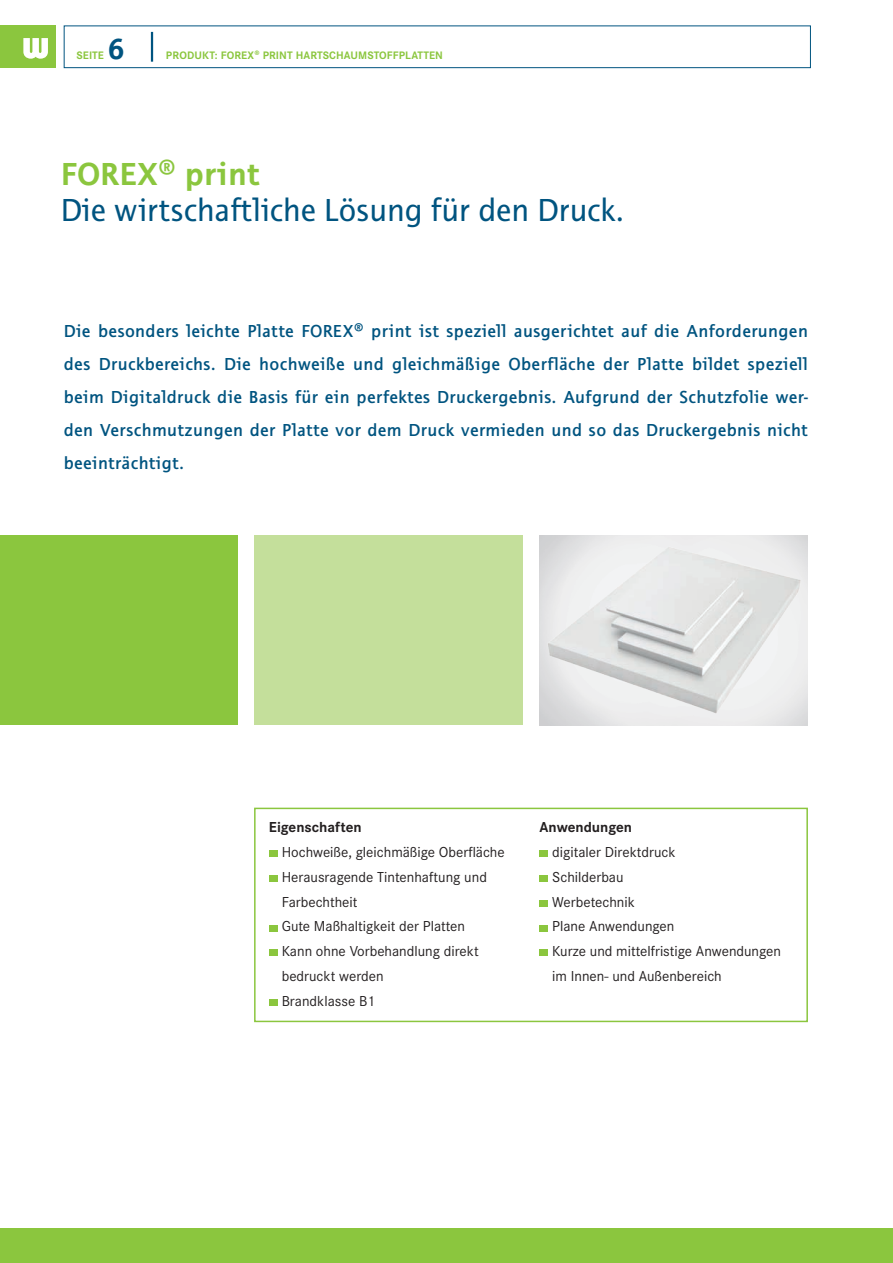
<style>
.page{position:relative;width:893px;height:1263px;background:#fff}
.page>*{position:absolute;margin:0;border:0;box-sizing:border-box;transform-origin:0 0}
.t1{font:33px "Thordis Sans EF";color:#005480}
.t2{font:700 33px "Thordis Sans EF";color:#8bc63e}
.t3{font:700 30px "Thordis Sans EF";color:#005480}
.t4{font:600 18px/33px "Thordis Sans EF";letter-spacing:.02em;color:#005480;text-align:justify}
.t5{font:15px/24.8px "Corporate S";color:#231f20}
.t6{font:700 15px "Corporate S";color:#231f20}
.t7{font:700 11.25px "Corporate S";letter-spacing:.09em;color:#8bc63e}
</style>
<div class="page">
<div style="left:0;top:1228px;width:893px;height:35px;background:#8bc63e"></div>
<div style="left:64px;top:26px;width:747px;height:42px;border:1px solid #005480"></div>
<div style="left:0;top:26px;width:55px;height:42px;background:#8bc63e"></div>
<svg style="left:23px;top:38px;width:25px;height:21px"></svg>
<hr style="left:151px;top:32px;width:2px;height:30px;background:#005480">
<div style="left:254px;top:808px;width:554px;height:214px;border:2px solid #8bc63e"></div>
<div style="left:254px;top:535px;width:268px;height:190px;background:#c4df9b"></div>
<img style="left:543px;top:544px;width:263px;height:172px">
<div style="left:0;top:535px;width:237px;height:190px;background:#8bc63e"></div>
<div style="left:269px;top:851px;width:8px;height:6px;background:#8bc63e"></div>
<div style="left:269px;top:875px;width:8px;height:7px;background:#8bc63e"></div>
<div style="left:269px;top:925px;width:8px;height:6px;background:#8bc63e"></div>
<div style="left:269px;top:950px;width:8px;height:6px;background:#8bc63e"></div>
<div style="left:269px;top:999px;width:8px;height:7px;background:#8bc63e"></div>
<div style="left:539px;top:851px;width:9px;height:6px;background:#8bc63e"></div>
<div style="left:539px;top:875px;width:9px;height:7px;background:#8bc63e"></div>
<div style="left:539px;top:900px;width:9px;height:7px;background:#8bc63e"></div>
<div style="left:539px;top:925px;width:9px;height:6px;background:#8bc63e"></div>
<div style="left:539px;top:950px;width:9px;height:6px;background:#8bc63e"></div>
<h2 class="t3" style="left:108px;top:32px;width:18px">6</h2>
<p class="t7" style="left:166px;top:49px;width:277px">PRODUKT: FOREX® PRINT HARTSCHAUMSTOFFPLATTEN</p>
<p class="t7" style="left:77px;top:49px;width:29px">SEITE</p>
<h1 class="t2" style="left:61px;top:155px;width:201px">FOREX® print</h1>
<h1 class="t1" style="left:61px;top:192px;width:565px">Die wirtschaftliche Lösung für den Druck.</h1>
<p class="t4" style="left:64px;top:315px;width:746px;text-indent:290px">® print ist speziell ausgerichtet auf die Anforderungen des Druckbereichs. Die hochweiße und gleichmäßige Oberfläche der Platte bildet speziell beim Digitaldruck die Basis für ein perfektes Druckergebnis. Aufgrund der Schutzfolie wer&shy;den Verschmutzungen der Platte vor dem Druck vermieden und so das Druckergebnis nicht beeinträchtigt.</p>
<p class="t4" style="left:64px;top:315px;width:258px">Die besonders leichte Platte Forex</p>
<p class="t6" style="left:269px;top:819px;width:94px">EIGENSCHAFTEN</p>
<p class="t5" style="left:282px;top:840px;width:225px">Hochweiße, gleichmäßige Oberfläche<br>Herausragende Tintenhaftung und<br>Farbechtheit<br>Gute Maßhaltigkeit der Platten<br>Kann ohne Vorbehandlung direkt bedruckt werden<br>Brandklasse B1</p>
<p class="t6" style="left:539px;top:819px;width:94px">ANWENDUNGEN</p>
<p class="t5" style="left:552px;top:840px;width:230px">digitaler Direktdruck<br>Schilderbau<br>Werbetechnik<br>Plane Anwendungen<br>Kurze und mittelfristige Anwendungen im Innen- und Außenbereich</p>
</div>
